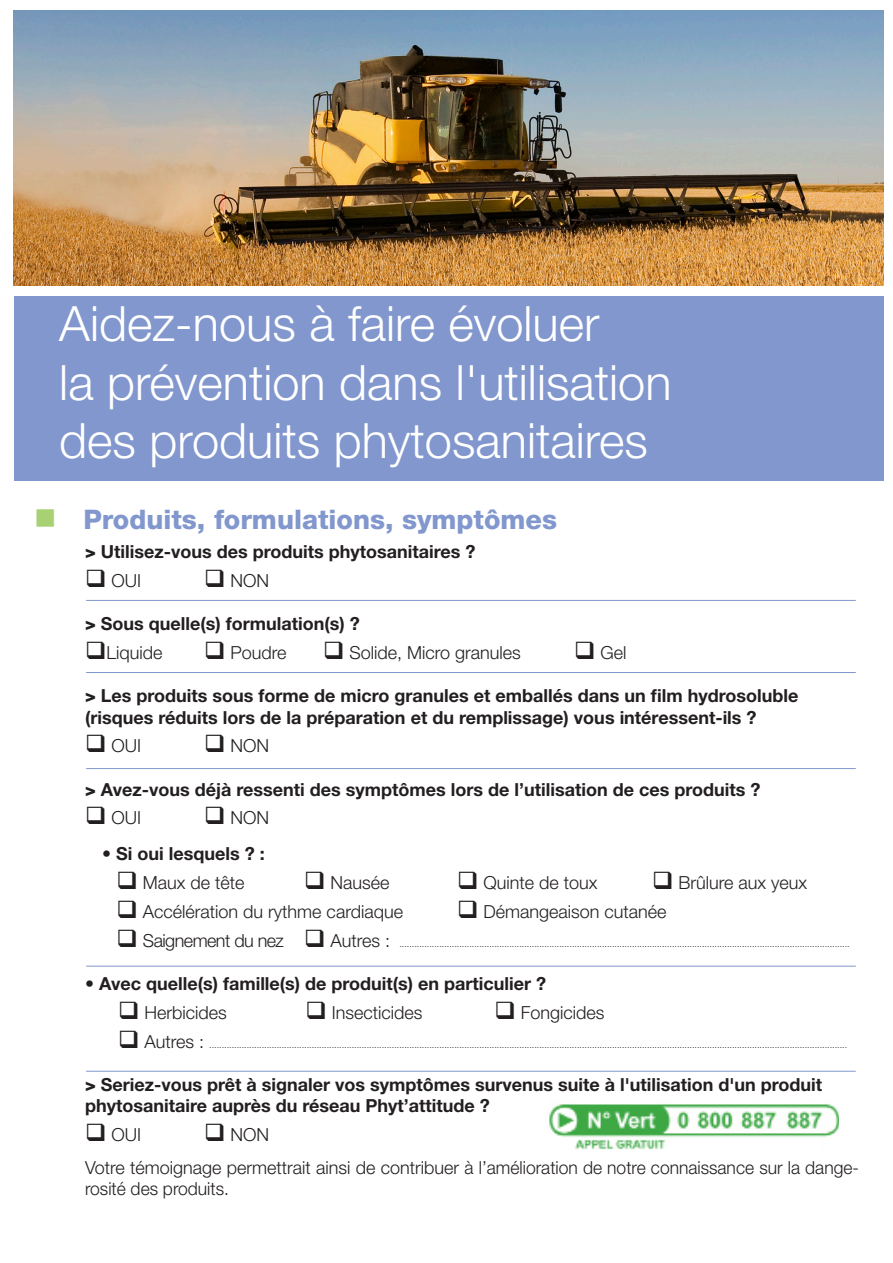
<style>
.page{position:relative;width:893px;height:1263px;background:#fff}
.page>*{position:absolute;margin:0;border:0;box-sizing:border-box;transform-origin:0 0}
.t1{font:300 48.75px "Helvetica Neue LT Std";color:#fff}
.t2{font:800 27px "Helvetica Neue LT Std";color:#8197cd}
.t3{font:700 18px/21.6px "Helvetica Neue LT Std";color:#231f20}
.t4{font:300 18px/21.6px "Helvetica Neue LT Std";color:#231f20}
.t5{font:300 9px "Helvetica Neue LT Std";color:#231f20}
.s1{color:#a7d172}
.s2{font-weight:800}
.s3{font-size:18px}
</style>
<div class="page">
<img style="left:14px;top:11px;width:869px;height:275px">
<div style="left:14px;top:296px;width:869px;height:185px;background:#8197cd"></div>
<hr style="left:86px;top:600px;width:770px;height:1px;background:#8197cd">
<hr style="left:86px;top:672px;width:770px;height:1px;background:#8197cd">
<hr style="left:86px;top:768px;width:770px;height:1px;background:#8197cd">
<hr style="left:86px;top:966px;width:770px;height:1px;background:#8197cd">
<hr style="left:86px;top:1071px;width:770px;height:1px;background:#8197cd">
<img style="left:549px;top:1104px;width:290px;height:46px">
<p class="t1" style="left:59px;top:294px;width:542px">Aidez-nous à faire évoluer</p>
<p class="t1" style="left:59px;top:353px;width:614px">la prévention dans l'utilisation</p>
<p class="t1" style="left:59px;top:411px;width:590px">des produits phytosanitaires</p>
<p class="t2" style="left:34px;top:503px;width:525px"><span class="s1">■</span> Produits, formulations, symptômes</p>
<p class="t3" style="left:85px;top:540px;width:392px"><span class="s2">&gt;</span> Utilisez-vous des produits phytosanitaires ?</p>
<p class="t4" style="left:85px;top:569px;width:58px">❑ OUI</p>
<p class="t4" style="left:204px;top:569px;width:67px">❑ NON</p>
<p class="t3" style="left:85px;top:612px;width:276px"><span class="s2">&gt;</span> Sous quelle(s) formulation(s) ?</p>
<p class="t4" style="left:85px;top:641px;width:79px">❑Liquide</p>
<p class="t4" style="left:204px;top:641px;width:84px">❑ Poudre</p>
<p class="t4" style="left:323px;top:641px;width:199px">❑ Solide, Micro granules</p>
<p class="t4" style="left:574px;top:641px;width:54px">❑ Gel</p>
<p class="t3" style="left:85px;top:684px;width:715px"><span class="s2">&gt;</span> Les produits sous forme de micro granules et emballés dans un film hydrosoluble (risques réduits lors de la préparation et du remplissage) vous intéressent-ils ?</p>
<p class="t4" style="left:85px;top:735px;width:58px">❑ OUI</p>
<p class="t4" style="left:204px;top:735px;width:67px">❑ NON</p>
<p class="t3" style="left:85px;top:778px;width:677px"><span class="s2">&gt;</span> Avez-vous déjà ressenti des symptômes lors de l’utilisation de ces produits ?</p>
<p class="t4" style="left:85px;top:807px;width:58px">❑ OUI</p>
<p class="t4" style="left:204px;top:807px;width:67px">❑ NON</p>
<p class="t3" style="left:102px;top:843px;width:164px">• Si oui lesquels ? :</p>
<p class="t4" style="left:117px;top:872px;width:130px">❑ Maux de tête</p>
<p class="t4" style="left:304px;top:872px;width:87px">❑ Nausée</p>
<p class="t4" style="left:457px;top:872px;width:142px">❑ Quinte de toux</p>
<p class="t4" style="left:652px;top:872px;width:157px">❑ Brûlure aux yeux</p>
<p class="t4" style="left:117px;top:900px;width:288px">❑ Accélération du rythme cardiaque</p>
<p class="t4" style="left:457px;top:900px;width:211px">❑ Démangeaison cutanée</p>
<p class="t5" style="left:117px;top:938px;width:735px">❑ <span class="s3">Saignement du nez</span> ❑ <span class="s3">Autres :</span> ....................................................................................................................................................................................</p>
<p class="t3" style="left:85px;top:972px;width:463px">• Avec quelle(s) famille(s) de produit(s) en particulier ?</p>
<p class="t4" style="left:118px;top:1001px;width:110px">❑ Herbicides</p>
<p class="t4" style="left:306px;top:1001px;width:119px">❑ Insecticides</p>
<p class="t4" style="left:495px;top:1001px;width:112px">❑ Fongicides</p>
<p class="t5" style="left:118px;top:1039px;width:731px">❑ <span class="s3">Autres :</span> ...............................................................................................................................................................................................................................................................</p>
<p class="t3" style="left:85px;top:1073px;width:739px"><span class="s2">&gt;</span> Seriez-vous prêt à signaler vos symptômes survenus suite à l'utilisation d'un produit phytosanitaire auprès du réseau Phyt’attitude ?</p>
<p class="t4" style="left:85px;top:1124px;width:58px">❑ OUI</p>
<p class="t4" style="left:204px;top:1124px;width:67px">❑ NON</p>
<p class="t4" style="left:85px;top:1156px;width:775px">Votre témoignage permettrait ainsi de contribuer à l’amélioration de notre connaissance sur la dange&shy;rosité des produits.</p>
</div>
